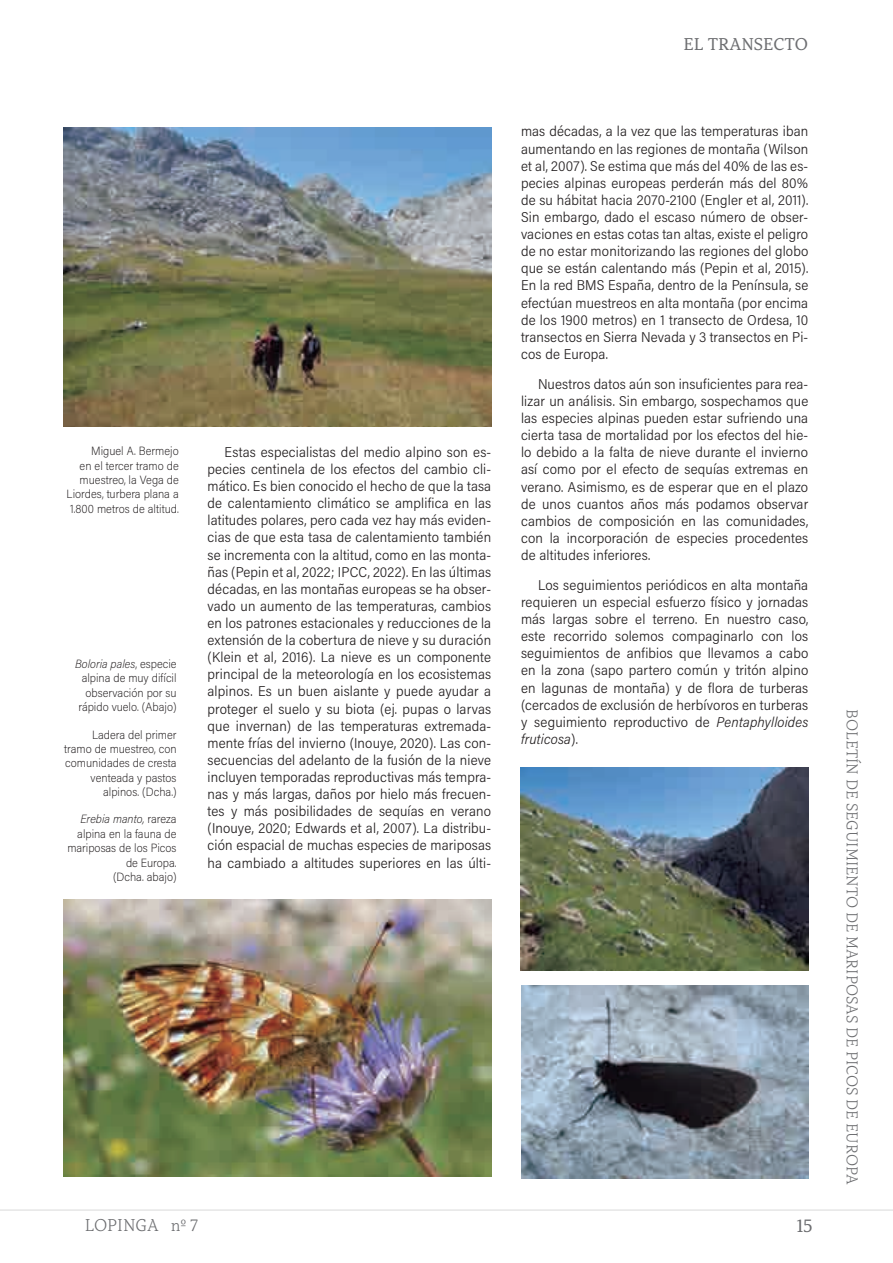
<style>
.page{position:relative;width:893px;height:1263px;background:#fff}
.page>*{position:absolute;margin:0;border:0;box-sizing:border-box;transform-origin:0 0}
.t1{font:19.5px "Capitolina";color:#6c6d70}
.t2{font:18px "Capitolina";color:#6c6d70}
.t3{font:300 18px "Capitolina";color:#6c6d70}
.t4{font:300 16.5px "Capitolina";color:#6c6d70}
.t5{font:300 14.25px/17.1px "Acumin Pro Semi Cond";letter-spacing:.01em;color:#231f20;text-align:justify}
.t6{font:200 12px/14.4px "Acumin Pro Semi Cond";color:#231f20;text-align:right}
.s1{font-style:italic}
</style>
<div class="page">
<hr style="left:0;top:1209px;width:892px;height:1px;background:#e6e6e6">
<img style="left:64px;top:899px;width:427px;height:277px">
<img style="left:63px;top:127px;width:428px;height:300px">
<img style="left:521px;top:985px;width:287px;height:193px">
<img style="left:520px;top:767px;width:288px;height:203px">
<p class="t6" style="left:66px;top:443px;width:114px">Miguel A. Bermejo<br>en el tercer tramo de muestreo, la Vega de<br>Liordes, turbera plana a<br>1.800 metros de altitud.</p>
<p class="t5" style="left:207px;top:443px;width:285px;text-indent:17px">Estas especialistas del medio alpino son es&shy;pecies centinela de los efectos del cambio cli&shy;mático. Es bien conocido el hecho de que la tasa de calentamiento climático se amplifica en las latitudes polares, pero cada vez hay más eviden&shy;cias de que esta tasa de calentamiento también se incrementa con la altitud, como en las monta&shy;ñas (Pepin et al, 2022; IPCC, 2022). En las últimas décadas, en las montañas europeas se ha obser&shy;vado un aumento de las temperaturas, cambios en los patrones estacionales y reducciones de la extensión de la cobertura de nieve y su duración (Klein et al, 2016). La nieve es un componente principal de la meteorología en los ecosistemas alpinos. Es un buen aislante y puede ayudar a proteger el suelo y su biota (ej. pupas o larvas que invernan) de las temperaturas extremada&shy;mente frías del invierno (Inouye, 2020). Las con&shy;secuencias del adelanto de la fusión de la nieve incluyen temporadas reproductivas más tempra&shy;nas y más largas, daños por hielo más frecuen&shy;tes y más posibilidades de sequías en verano (Inouye, 2020; Edwards et al, 2007). La distribu&shy;ción espacial de muchas especies de mariposas ha cambiado a altitudes superiores en las últi-</p>
<p class="t6" style="left:75px;top:656px;width:103px"><span class="s1">Boloria pales</span>, especie alpina de muy difícil observación por su rápido vuelo. (Abajo)</p>
<p class="t6" style="left:64px;top:726px;width:114px">Ladera del primer tramo de muestreo, con comunidades de cresta venteada y pastos alpinos. (Dcha.)</p>
<p class="t6" style="left:67px;top:811px;width:111px"><span class="s1">Erebia manto,</span> rareza alpina en la fauna de mariposas de los Picos de Europa.<br>(Dcha. abajo)</p>
<p class="t2" style="left:683px;top:34px;width:126px">EL TRANSECTO</p>
<p class="t5" style="left:521px;top:122px;width:289px">mas décadas, a la vez que las temperaturas iban aumentando en las regiones de montaña (Wilson et al, 2007). Se estima que más del 40% de las es&shy;pecies alpinas europeas perderán más del 80% de su hábitat hacia 2070-2100 (Engler et al, 2011).<br>Sin embargo, dado el escaso número de obser&shy;vaciones en estas cotas tan altas, existe el peligro de no estar monitorizando las regiones del globo que se están calentando más (Pepin et al, 2015).<br>En la red BMS España, dentro de la Península, se efectúan muestreos en alta montaña (por encima de los 1900 metros) en 1 transecto de Ordesa, 10 transectos en Sierra Nevada y 3 transectos en Pi&shy;cos de Europa.</p>
<p class="t5" style="left:521px;top:375px;width:289px;text-indent:17px">Nuestros datos aún son insuficientes para rea&shy;lizar un análisis. Sin embargo, sospechamos que las especies alpinas pueden estar sufriendo una cierta tasa de mortalidad por los efectos del hie&shy;lo debido a la falta de nieve durante el invierno así como por el efecto de sequías extremas en verano. Asimismo, es de esperar que en el plazo de unos cuantos años más podamos observar cambios de composición en las comunidades, con la incorporación de especies procedentes de altitudes inferiores.</p>
<p class="t5" style="left:521px;top:576px;width:289px;text-indent:17px">Los seguimientos periódicos en alta montaña requieren un especial esfuerzo físico y jornadas más largas sobre el terreno. En nuestro caso, este recorrido solemos compaginarlo con los seguimientos de anfibios que llevamos a cabo en la zona (sapo partero común y tritón alpino en lagunas de montaña) y de flora de turberas (cercados de exclusión de herbívoros en turberas y seguimiento reproductivo de <span class="s1">Pentaphylloides fruticosa</span>).</p>
<p class="t3" style="left:85px;top:1214px;width:115px">LOPINGA nº 7</p>
<h1 class="t1" style="left:796px;top:1214px;width:17px">15</h1>
<p class="t4" style="left:861px;top:709px;width:476px;rotate:90deg">BOLETÍN DE SEGUIMIENTO DE MARIPOSAS DE PICOS DE EUROPA</p>
</div>
